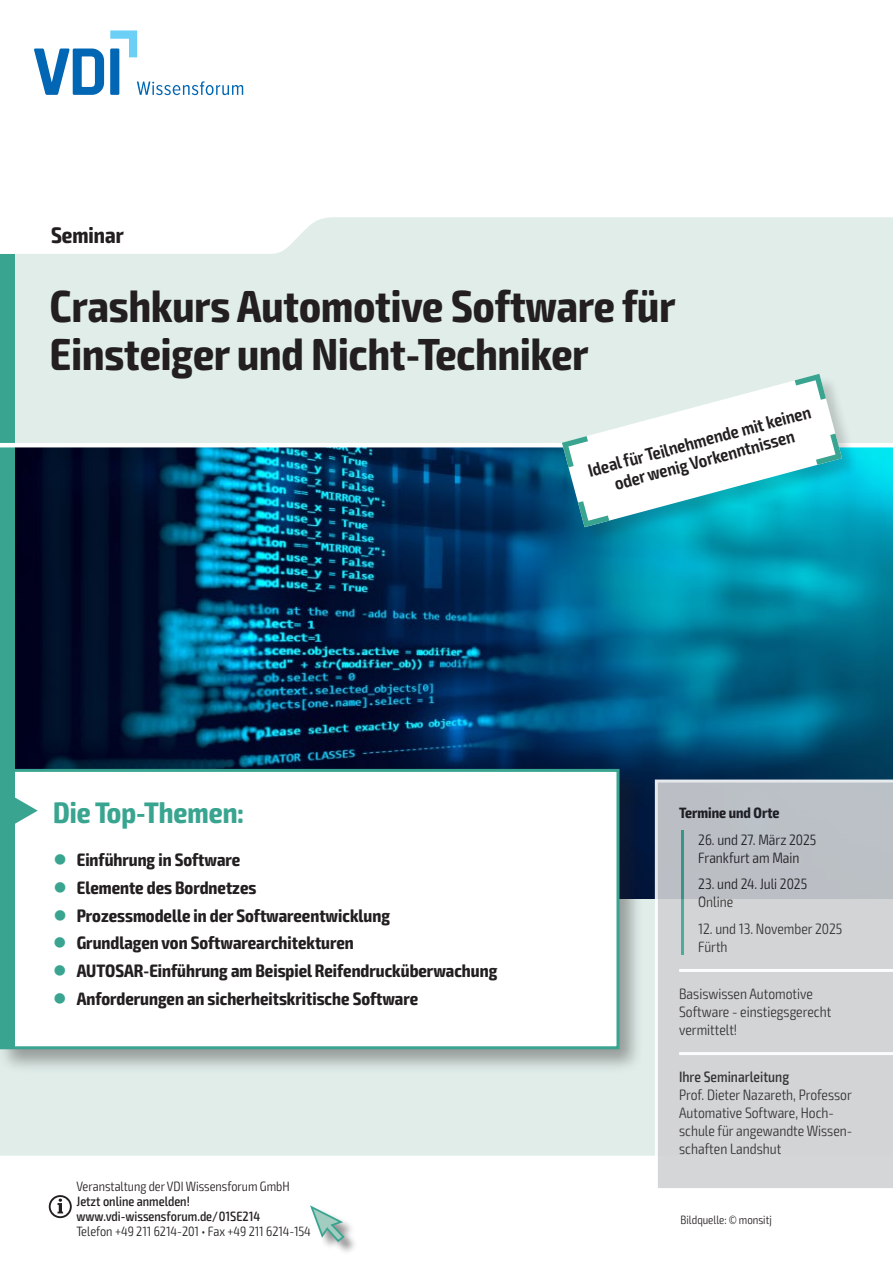
<style>
.page{position:relative;width:893px;height:1263px;background:#fff}
.page>*{position:absolute;margin:0;border:0;box-sizing:border-box;transform-origin:0 0}
.t1{font:700 condensed 45px/48px "Exo 2";color:#231f20}
.t2{font:700 condensed 29.7px "Exo 2";color:#39a590}
.t3{font:700 condensed 22.5px "Exo 2";color:#231f20}
.t4{font:700 condensed 18px "Exo 2";color:#231f20}
.t5{font:600 condensed 18px/19.5px "Exo 2";color:#231f20;text-align:center}
.t6{font:300 condensed 15px/18px "Exo 2";color:#231f20}
.t7{font:500 condensed 15px "Exo 2";color:#231f20}
.t8{font:700 condensed 15px "Exo 2";color:#231f20}
.t9{font:300 condensed 13.5px "Exo 2";color:#231f20}
.t10{font:500 condensed 13.5px/15px "Exo 2";color:#231f20}
.t11{font:300 condensed 12px "Exo 2";color:#231f20}
.s1{color:#39a590}
</style>
<div class="page">
<div style="left:0;top:217px;width:893px;height:938px;background:#e0ede9"></div>
<img style="left:14px;top:447px;width:879px;height:451px">
<div style="left:0;top:765px;width:644px;height:309px;background:#231f20;opacity:.4"></div>
<div style="left:2px;top:770px;width:616px;height:278px;background:#fff"></div>
<div style="left:3px;top:772px;width:11px;height:274px;background:#39a590"></div>
<div style="left:0;top:769px;width:619px;height:280px;border:3px solid #39a590"></div>
<svg style="left:14px;top:796px;width:24px;height:29px"></svg>
<div style="left:0;top:254px;width:14px;height:519px;background:#39a590"></div>
<div style="left:311px;top:1206px;width:47px;height:49px;background:#231f20;opacity:.5"></div>
<svg style="left:310px;top:1205px;width:36px;height:38px"></svg>
<hr style="left:0;top:443px;width:893px;height:4px;background:#fff">
<svg style="left:655px;top:779px;width:238px;height:409px;background:#cccfd2"></svg>
<svg style="left:49px;top:1195px;width:23px;height:23px"></svg>
<svg style="left:34px;top:30px;width:209px;height:65px"></svg>
<div style="left:562px;top:374px;width:297px;height:170px;background:#231f20;opacity:.2"></div>
<svg style="left:562px;top:374px;width:280px;height:153px"></svg>
<h3 class="t3" style="left:51px;top:221px;width:74px">Seminar</h3>
<h1 class="t1" style="left:50px;top:283px;width:627px">Crashkurs Automotive Software für<br>Einsteiger und Nicht-Techniker</h1>
<p class="t5" style="left:586px;top:462px;width:231px;rotate:-15deg">Ideal für Teilnehmende mit keinen oder wenig Vorkenntnissen</p>
<h2 class="t2" style="left:53px;top:794px;width:192px">Die Top-Themen:</h2>
<p class="t4" style="left:53px;top:849px;width:188px"><span class="s1">●</span> Einführung in Software</p>
<p class="t4" style="left:53px;top:877px;width:204px"><span class="s1">●</span> Elemente des Bordnetzes</p>
<p class="t4" style="left:53px;top:904px;width:338px"><span class="s1">●</span> Prozessmodelle in der Softwareentwicklung</p>
<p class="t4" style="left:53px;top:932px;width:302px"><span class="s1">●</span> Grundlagen von Softwarearchitekturen</p>
<p class="t4" style="left:53px;top:960px;width:445px"><span class="s1">●</span> AUTOSAR-Einführung am Beispiel Reifendrucküberwachung</p>
<p class="t4" style="left:53px;top:988px;width:366px"><span class="s1">●</span> Anforderungen an sicherheitskritische Software</p>
<p class="t9" style="left:77px;top:1178px;width:215px">Veranstaltung der VDI Wissensforum GmbH</p>
<p class="t10" style="left:77px;top:1194px;width:185px">Jetzt online anmelden! www.vdi-wissensforum.de/01SE214</p>
<p class="t9" style="left:77px;top:1223px;width:236px">Telefon +49 211 6214-201 • Fax +49 211 6214-154</p>
<p class="t8" style="left:679px;top:804px;width:102px">Termine und Orte</p>
<p class="t6" style="left:698px;top:831px;width:120px">26. und 27. März 2025<br>Frankfurt am Main</p>
<p class="t6" style="left:698px;top:875px;width:110px">23. und 24. Juli 2025<br>Online</p>
<p class="t6" style="left:698px;top:920px;width:146px">12. und 13. November 2025<br>Fürth</p>
<p class="t6" style="left:679px;top:985px;width:154px">Basiswissen Automotive<br>Software - einstiegsgerecht vermittelt!</p>
<p class="t7" style="left:679px;top:1068px;width:112px">Ihre Seminarleitung</p>
<p class="t6" style="left:679px;top:1086px;width:175px">Prof. Dieter Nazareth, Professor<br>Automative Software, Hoch&shy;schule für angewandte Wissen&shy;schaften Landshut</p>
<p class="t11" style="left:681px;top:1212px;width:93px">Bildquelle: © monsitj</p>
</div>
